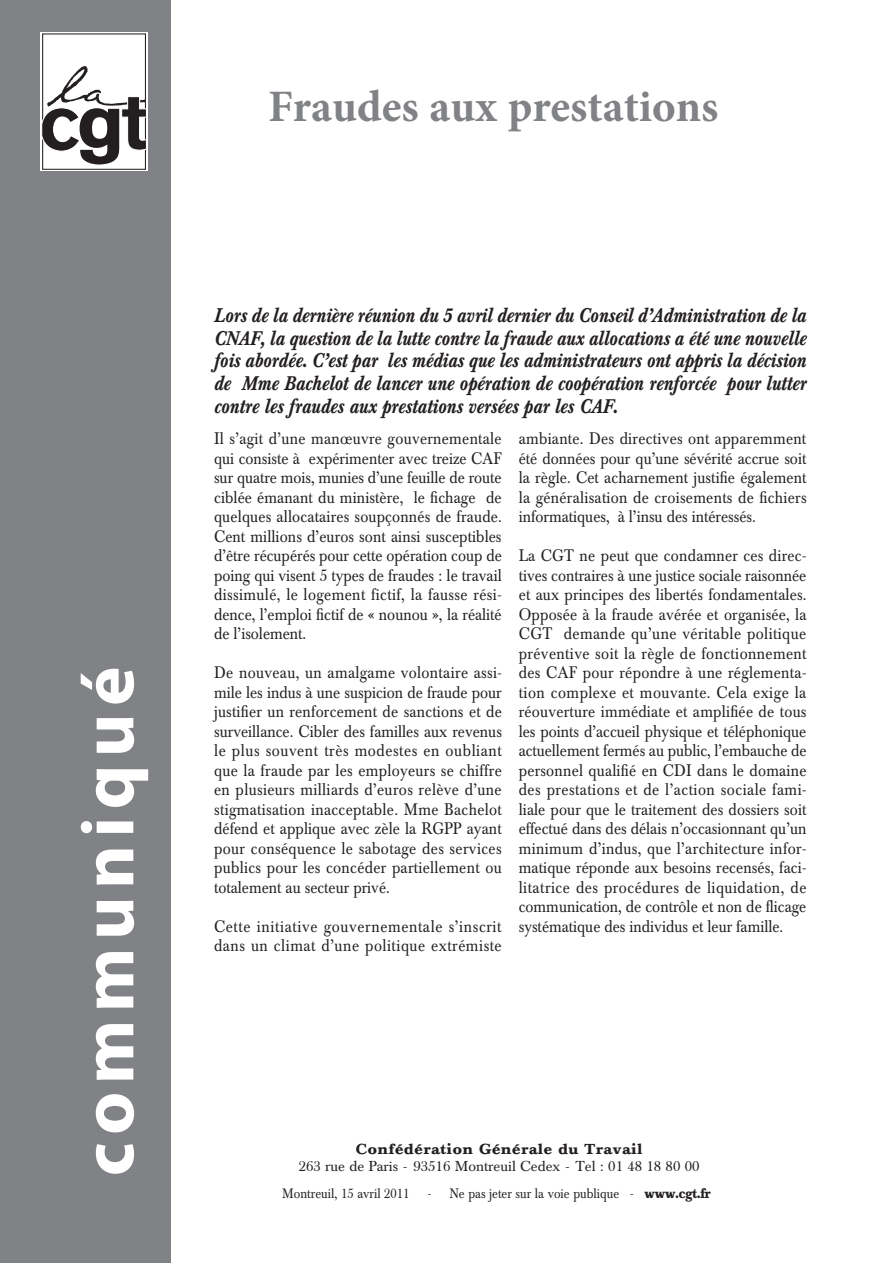
<style>
.page{position:relative;width:893px;height:1263px;background:#fff}
.page>*{position:absolute;margin:0;border:0;box-sizing:border-box;transform-origin:0 0}
.t1{font:700 75px "Myriad Pro";letter-spacing:.1em;color:#fff}
.t2{font:700 45px "Minion Pro";color:#808285}
.chapo{font:italic 500 19.5px/22.5px "Baskerville BE";color:#231f20;text-align:justify;scale:.9 1}
.texte{font:16.5px/19.5px "Baskerville BE";color:#231f20;text-align:justify;scale:.9 1}
.texte-2{font:16.5px/19.5px "Baskerville BE";letter-spacing:.04em;color:#231f20;scale:.9 1}
.t3{font:14.25px "Baskerville BE";color:#231f20}
.t4{font:700 14.25px "Baskerville BE";letter-spacing:.06em;color:#231f20}
.t5{font:13.5px "Baskerville BE";color:#231f20;scale:.9 1}
.s1{font-weight:700}
</style>
<div class="page">
<div style="left:0;top:0;width:170px;height:1263px;background:#808285"></div>
<div style="left:40px;top:32px;width:108px;height:139px;background:#fff"></div>
<svg style="left:41px;top:33px;width:105px;height:137px"></svg>
<p class="t2" style="left:268px;top:75px;width:452px">Fraudes aux prestations</p>
<p class="t1" style="left:59px;top:1176px;width:511px;rotate:-90deg">communiqué</p>
<p class="chapo" style="left:214px;top:305px;width:660px">Lors de la dernière réunion du 5 avril dernier du Conseil d’Administration de la CNAF, la question de la lutte contre la fraude aux allocations a été une nouvelle fois abordée. C’est par les médias que les administrateurs ont appris la décision de Mme Bachelot de lancer une opération de coopération renforcée pour lutter contre les fraudes aux prestations versées par les CAF.</p>
<p class="texte" style="left:214px;top:429px;width:321px">Il s’agit d’une manœuvre gouvernementale qui consiste à expérimenter avec treize CAF sur quatre mois, munies d’une feuille de route ciblée émanant du ministère, le fichage de quelques allocataires soupçonnés de fraude.<br>Cent millions d’euros sont ainsi susceptibles d’être récupérés pour cette opération coup de poing qui visent 5 types de fraudes : le travail dissimulé, le logement fictif, la fausse rési&shy;dence, l’emploi fictif de « nounou », la réalité de l’isolement.</p>
<p class="texte" style="left:214px;top:663px;width:321px">De nouveau, un amalgame volontaire assi&shy;mile les indus à une suspicion de fraude pour justifier un renforcement de sanctions et de surveillance. Cibler des familles aux revenus le plus souvent très modestes en oubliant que la fraude par les employeurs se chiffre en plusieurs milliards d’euros relève d’une stigmatisation inacceptable. Mme Bachelot défend et applique avec zèle la RGPP ayant pour conséquence le sabotage des services publics pour les concéder partiellement ou totalement au secteur privé.</p>
<p class="texte-2" style="left:214px;top:917px;width:321px">Cette initiative gouvernementale s’inscrit dans un climat d’une politique extrémiste</p>
<p class="texte" style="left:519px;top:429px;width:321px">ambiante. Des directives ont apparemment été données pour qu’une sévérité accrue soit la règle. Cet acharnement justifie également la généralisation de croisements de fichiers informatiques, à l’insu des intéressés.</p>
<p class="texte" style="left:519px;top:546px;width:321px">La CGT ne peut que condamner ces direc&shy;tives contraires à une justice sociale raisonnée et aux principes des libertés fondamentales.<br>Opposée à la fraude avérée et organisée, la CGT demande qu’une véritable politique préventive soit la règle de fonctionnement des CAF pour répondre à une réglementa&shy;tion complexe et mouvante. Cela exige la réouverture immédiate et amplifiée de tous les points d’accueil physique et téléphonique actuellement fermés au public, l’embauche de personnel qualifié en CDI dans le domaine des prestations et de l’action sociale fami&shy;liale pour que le traitement des dossiers soit effectué dans des délais n’occasionnant qu’un minimum d’indus, que l’architecture infor&shy;matique réponde aux besoins recensés, faci&shy;litatrice des procédures de liquidation, de communication, de contrôle et non de flicage systématique des individus et leur famille.</p>
<p class="t4" style="left:356px;top:1140px;width:288px">Confédération Générale du Travail</p>
<p class="t3" style="left:299px;top:1158px;width:402px">263 rue de Paris - 93516 Montreuil Cedex - Tel : 01 48 18 80 00</p>
<p class="t5" style="left:282px;top:1186px;width:143px">Montreuil, 15 avril 2011</p>
<p class="t5" style="left:428px;top:1186px;width:316px">- Ne pas jeter sur la voie publique - <span class="s1">www.cgt.fr</span></p>
</div>
